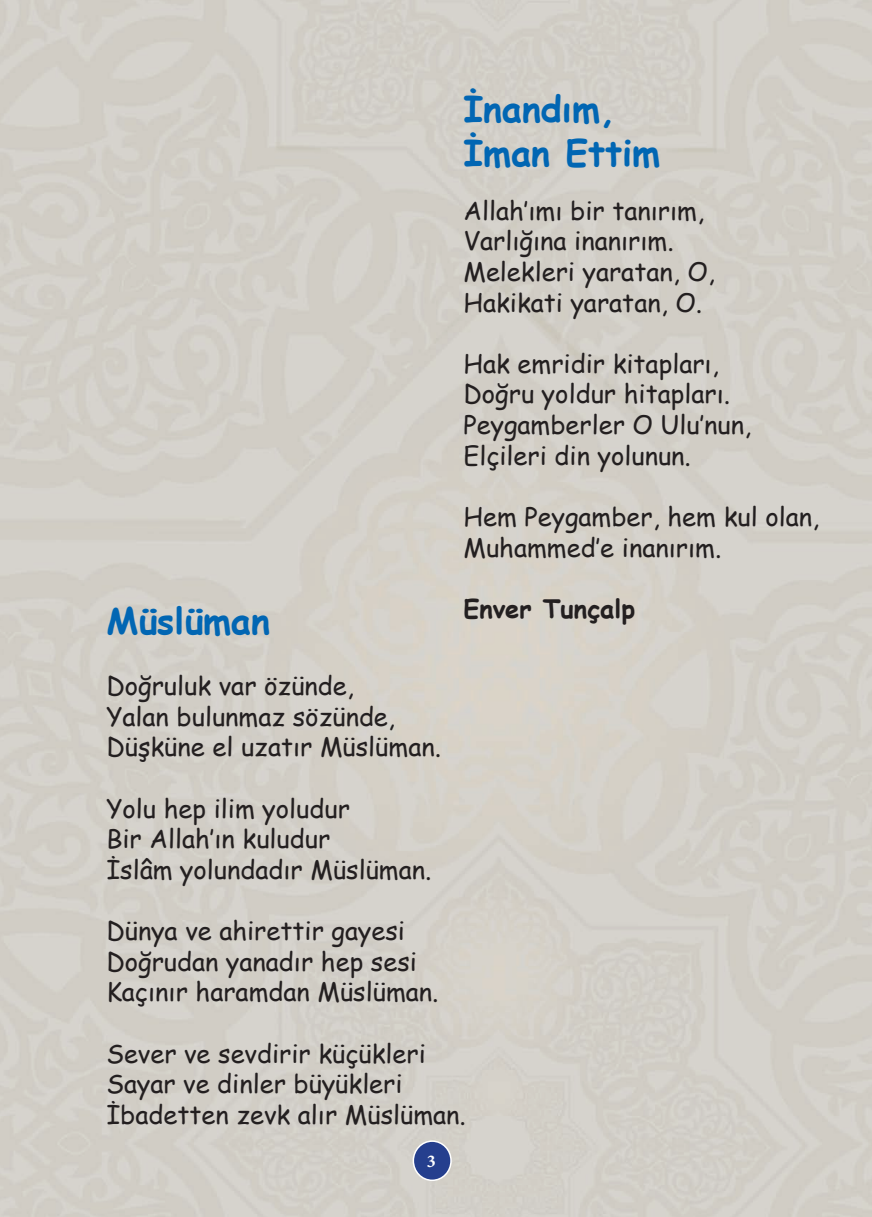
<style>
.page{position:relative;width:872px;height:1217px;background:#fff}
.page>*{position:absolute;margin:0;border:0;box-sizing:border-box;transform-origin:0 0}
.t1{font:700 36px/43.2px "Comic Sans MS";color:#0166b3}
.t2{font:25.5px/30.6px "Comic Sans MS";color:#231f20}
.t3{font:700 25.5px "Comic Sans MS";color:#231f20}
.t4{font:700 18px "Minion Pro";color:#fff}
</style>
<div class="page">
<div style="left:0;top:0;width:872px;height:1216px;background:#d3cfc7"></div>
<div style="left:413px;top:1140px;width:38px;height:39px;background:#253f8e;border-radius:50%"></div>
<div style="left:412px;top:1140px;width:40px;height:40px;border:2px solid #fff;border-radius:50%"></div>
<h1 class="t1" style="left:463px;top:86px;width:198px">İnandım,<br>İman Ettim</h1>
<p class="t2" style="left:463px;top:194px;width:253px">Allah’ımı bir tanırım,<br>Varlığına inanırım.<br>Melekleri yaratan, O,<br>Hakikati yaratan, O.</p>
<p class="t2" style="left:463px;top:347px;width:289px">Hak emridir kitapları,<br>Doğru yoldur hitapları.<br>Peygamberler O Ulu’nun,<br>Elçileri din yolunun.</p>
<p class="t2" style="left:463px;top:500px;width:357px">Hem Peygamber, hem kul olan,<br>Muhammed’e inanırım.</p>
<p class="t3" style="left:463px;top:589px;width:173px">Enver Tunçalp</p>
<h1 class="t1" style="left:106px;top:597px;width:165px">Müslüman</h1>
<p class="t2" style="left:106px;top:669px;width:336px">Doğruluk var özünde,<br>Yalan bulunmaz sözünde,<br>Düşküne el uzatır Müslüman.</p>
<p class="t2" style="left:106px;top:792px;width:327px">Yolu hep ilim yoludur<br>Bir Allah’ın kuludur<br>İslâm yolundadır Müslüman.</p>
<p class="t2" style="left:106px;top:914px;width:334px">Dünya ve ahirettir gayesi<br>Doğrudan yanadır hep sesi<br>Kaçınır haramdan Müslüman.</p>
<p class="t2" style="left:106px;top:1036px;width:361px">Sever ve sevdirir küçükleri<br>Sayar ve dinler büyükleri<br>İbadetten zevk alır Müslüman.</p>
<p class="t4" style="left:427px;top:1148px;width:10px">3</p>
</div>
